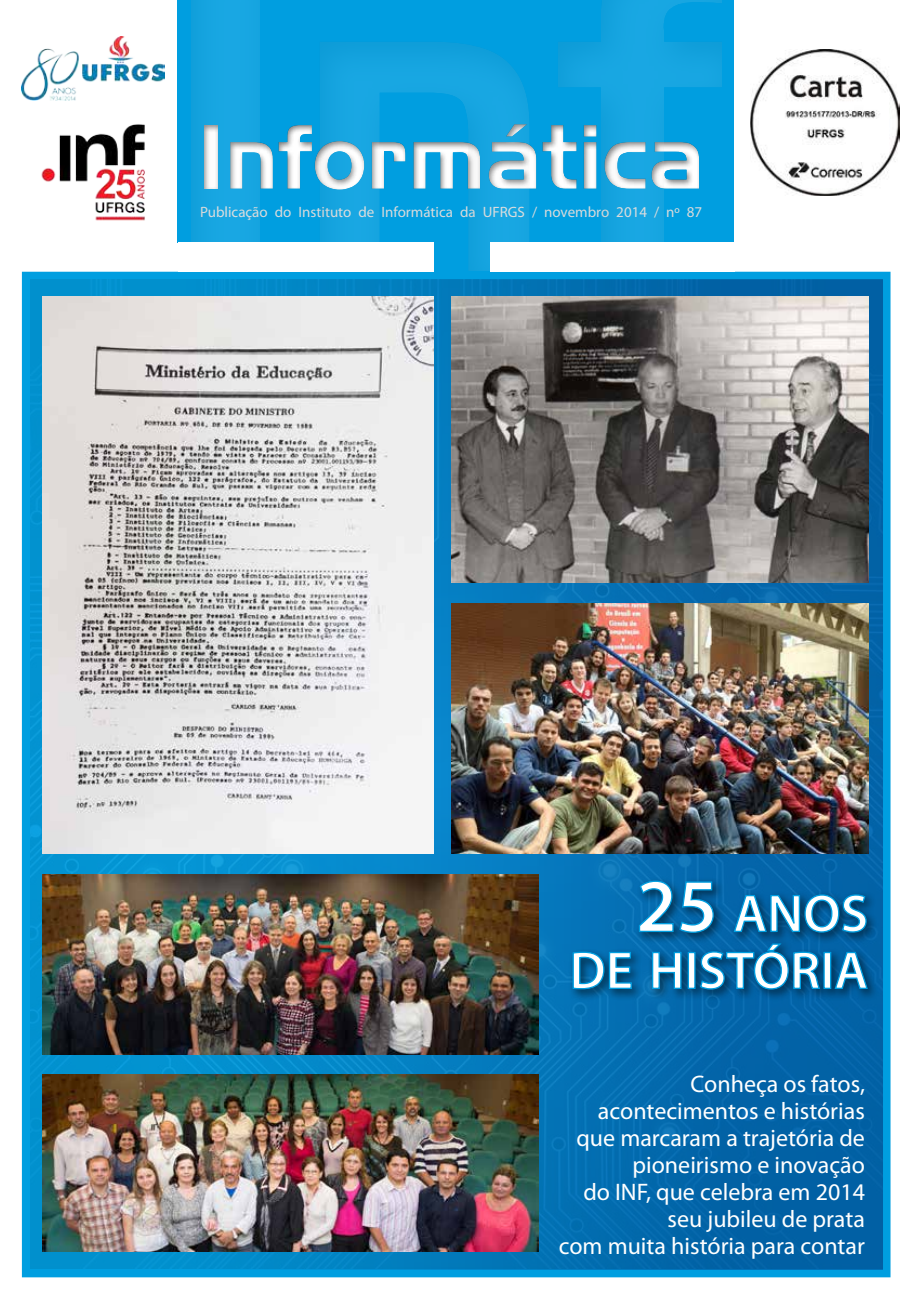
<style>
.page{position:relative;width:915px;height:1297px;background:#fff}
.page>*{position:absolute;margin:0;border:0;box-sizing:border-box;transform-origin:0 0}
.t1{font:435.15px "Aero Regular SWFTE";color:#fff}
.t2{font:88.5px "Aero Regular SWFTE";color:#fff}
.t3{font:600 53.1px/56.8px "Myriad Pro";color:#fff;text-align:right}
.t4{font:24px/27px "Myriad Pro";color:#fff;text-align:right}
.t5{font:15px "Myriad Pro";color:#d9dadb}
.s1{font-size:75.9px}
</style>
<div class="page">
<div style="left:22px;top:272px;width:868px;height:1005px;border:8px solid #009ee0"></div>
<img style="left:31px;top:279px;width:851px;height:990px">
<div style="left:117px;top:0;width:797px;height:374px;background:#000;opacity:.5"></div>
<div style="left:178px;top:242px;width:255px;height:30px;background:#fff"></div>
<div style="left:489px;top:242px;width:244px;height:30px;background:#fff"></div>
<img style="left:41px;top:114px;width:117px;height:108px">
<img style="left:22px;top:37px;width:142px;height:64px">
<div style="left:567px;top:876px;width:312px;height:126px;background:#000;opacity:.5"></div>
<svg style="left:637px;top:880px;width:77px;height:53px"></svg>
<svg style="left:732px;top:894px;width:135px;height:39px"></svg>
<svg style="left:571px;top:951px;width:61px;height:39px"></svg>
<svg style="left:651px;top:951px;width:31px;height:39px"></svg>
<div style="left:687px;top:952px;width:8px;height:37px;border:1px solid #009ee0"></div>
<svg style="left:698px;top:942px;width:123px;height:48px"></svg>
<div style="left:823px;top:952px;width:8px;height:37px;border:1px solid #009ee0"></div>
<svg style="left:833px;top:951px;width:35px;height:39px"></svg>
<img style="left:451px;top:297px;width:416px;height:286px">
<img style="left:43px;top:1074px;width:495px;height:177px">
<img style="left:43px;top:874px;width:495px;height:181px">
<img style="left:451px;top:604px;width:416px;height:249px">
<img style="left:43px;top:297px;width:390px;height:556px">
<h1 class="t1" style="left:158px;top:-148px;width:568px">Inf</h1>
<h2 class="t2" style="left:197px;top:103px;width:508px">Informática</h2>
<p class="t5" style="left:200px;top:203px;width:503px">Publicação do Instituto de Informática da UFRGS / novembro 2014 / nº 87</p>
<h3 class="t3" style="left:569px;top:884px;width:300px"><span class="s1">25</span> ANOS<br>DE HISTÓRIA</h3>
<p class="t4" style="left:558px;top:1070px;width:307px">Conheça os fatos, acontecimentos e histórias que marcaram a trajetória de pioneirismo e inovação<br>do INF, que celebra em 2014 seu jubileu de prata<br>com muita história para contar</p>
</div>
